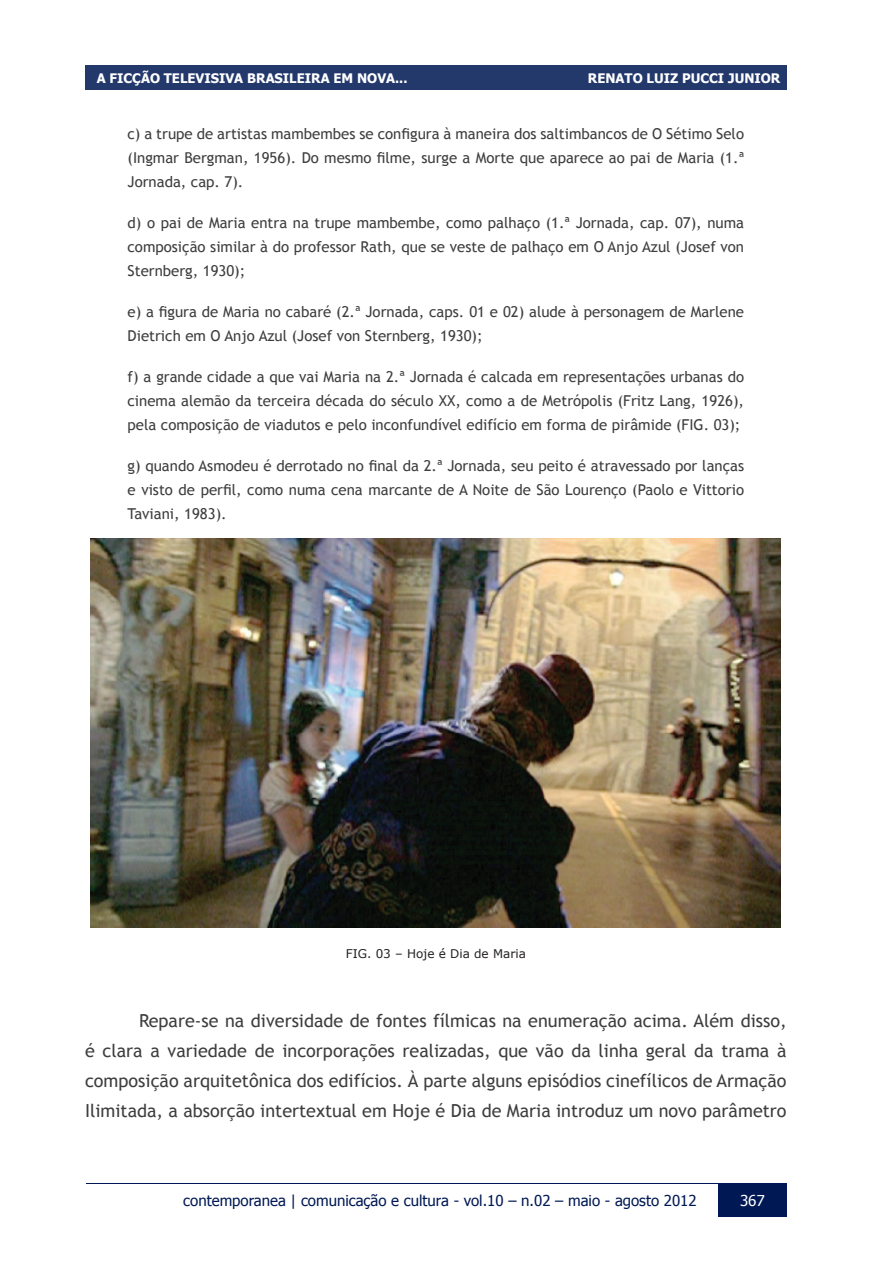
<style>
.page{position:relative;width:893px;height:1263px;background:#fff}
.page>*{position:absolute;margin:0;border:0;box-sizing:border-box;transform-origin:0 0}
.t1{font:18px/30px "Trebuchet MS";color:#3e3e3f;text-align:justify}
.t2{font:15px/24px "Trebuchet MS";color:#3e3e3f;text-align:justify}
.t3{font:15px "Tahoma";color:#001954}
.t4{font:15px "Tahoma";color:#fff}
.t5{font:700 13.05px "Tahoma";color:#fff}
.t6{font:12px "Verdana";color:#231f20}
</style>
<div class="page">
<div style="left:85px;top:66px;width:702px;height:24px;background:#23396c"></div>
<div style="left:718px;top:1184px;width:69px;height:32px;background:#001954"></div>
<hr style="left:87px;top:1183px;width:700px;height:1px;background:#001954">
<img style="left:91px;top:539px;width:690px;height:388px">
<p class="t5" style="left:97px;top:69px;width:312px">A FICÇÃO TELEVISIVA BRASILEIRA EM NOVA...</p>
<p class="t5" style="left:588px;top:69px;width:194px">RENATO LUIZ PUCCI JUNIOR</p>
<p class="t2" style="left:128px;top:122px;width:618px">c) a trupe de artistas mambembes se configura à maneira dos saltimbancos de O Sétimo Selo (Ingmar Bergman, 1956). Do mesmo filme, surge a Morte que aparece ao pai de Maria (1.ª Jornada, cap. 7).</p>
<p class="t2" style="left:128px;top:211px;width:618px">d) o pai de Maria entra na trupe mambembe, como palhaço (1.ª Jornada, cap. 07), numa composição similar à do professor Rath, que se veste de palhaço em O Anjo Azul (Josef von Sternberg, 1930);</p>
<p class="t2" style="left:128px;top:300px;width:618px">e) a figura de Maria no cabaré (2.ª Jornada, caps. 01 e 02) alude à personagem de Marlene<br>Dietrich em O Anjo Azul (Josef von Sternberg, 1930);</p>
<p class="t2" style="left:128px;top:365px;width:618px">f) a grande cidade a que vai Maria na 2.ª Jornada é calcada em representações urbanas do cinema alemão da terceira década do século XX, como a de Metrópolis (Fritz Lang, 1926), pela composição de viadutos e pelo inconfundível edifício em forma de pirâmide (FIG. 03);</p>
<p class="t2" style="left:128px;top:454px;width:618px">g) quando Asmodeu é derrotado no final da 2.ª Jornada, seu peito é atravessado por lanças e visto de perfil, como numa cena marcante de A Noite de São Lourenço (Paolo e Vittorio Taviani, 1983).</p>
<p class="t6" style="left:346px;top:946px;width:182px">FIG. 03 – Hoje é Dia de Maria</p>
<p class="t1" style="left:85px;top:1006px;width:703px;text-indent:54px">Repare-se na diversidade de fontes fílmicas na enumeração acima. Além disso, é clara a variedade de incorporações realizadas, que vão da linha geral da trama à composição arquitetônica dos edifícios. À parte alguns episódios cinefílicos de Armação Ilimitada, a absorção intertextual em Hoje é Dia de Maria introduz um novo parâmetro</p>
<p class="t3" style="left:183px;top:1190px;width:515px">contemporanea | comunicação e cultura - vol.10 – n.02 – maio - agosto 2012</p>
<p class="t4" style="left:740px;top:1190px;width:26px">367</p>
</div>
